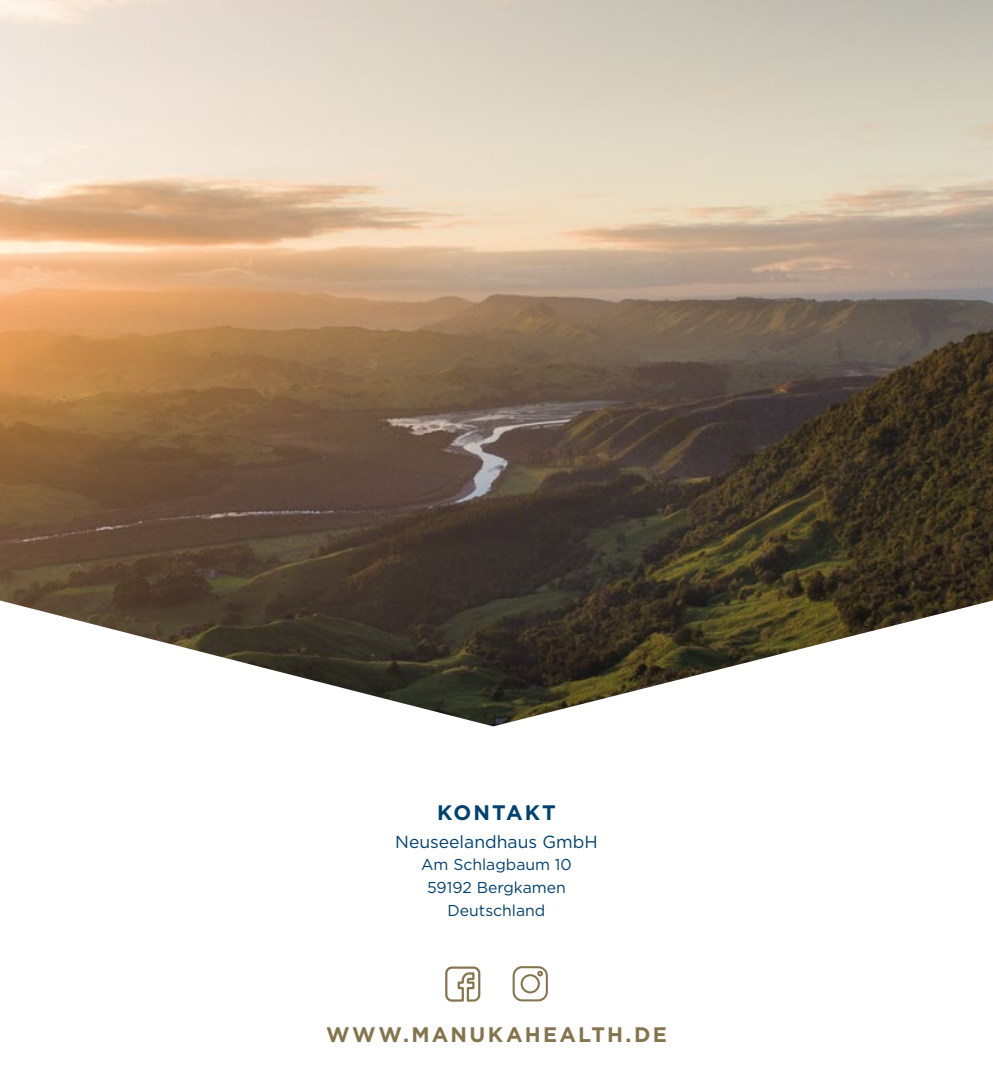
<style>
.page{position:relative;width:993px;height:1092px;background:#fff}
.page>*{position:absolute;margin:0;border:0;box-sizing:border-box;transform-origin:0 0}
.t1{font:700 21px "Gotham";letter-spacing:.11em;color:#85754e}
.t2{font:700 21px "Gotham";letter-spacing:.095em;color:#004170}
.t3{font:17.5px "Gotham";color:#004170}
.t4{font:15.75px/22.8px "Gotham";color:#004170;text-align:center}
</style>
<div class="page">
<img style="left:0;top:0;width:992px;height:726px">
<svg style="left:445px;top:966px;width:36px;height:36px"></svg>
<svg style="left:512px;top:966px;width:35px;height:35px"></svg>
<h1 class="t2" style="left:437px;top:798px;width:120px">KONTAKT</h1>
<p class="t3" style="left:395px;top:830px;width:204px">Neuseelandhaus GmbH</p>
<p class="t4" style="left:421px;top:853px;width:152px">Am Schlagbaum 10<br>59192 Bergkamen<br>Deutschland</p>
<h1 class="t1" style="left:326px;top:1020px;width:342px">WWW.MANUKAHEALTH.DE</h1>
</div>
